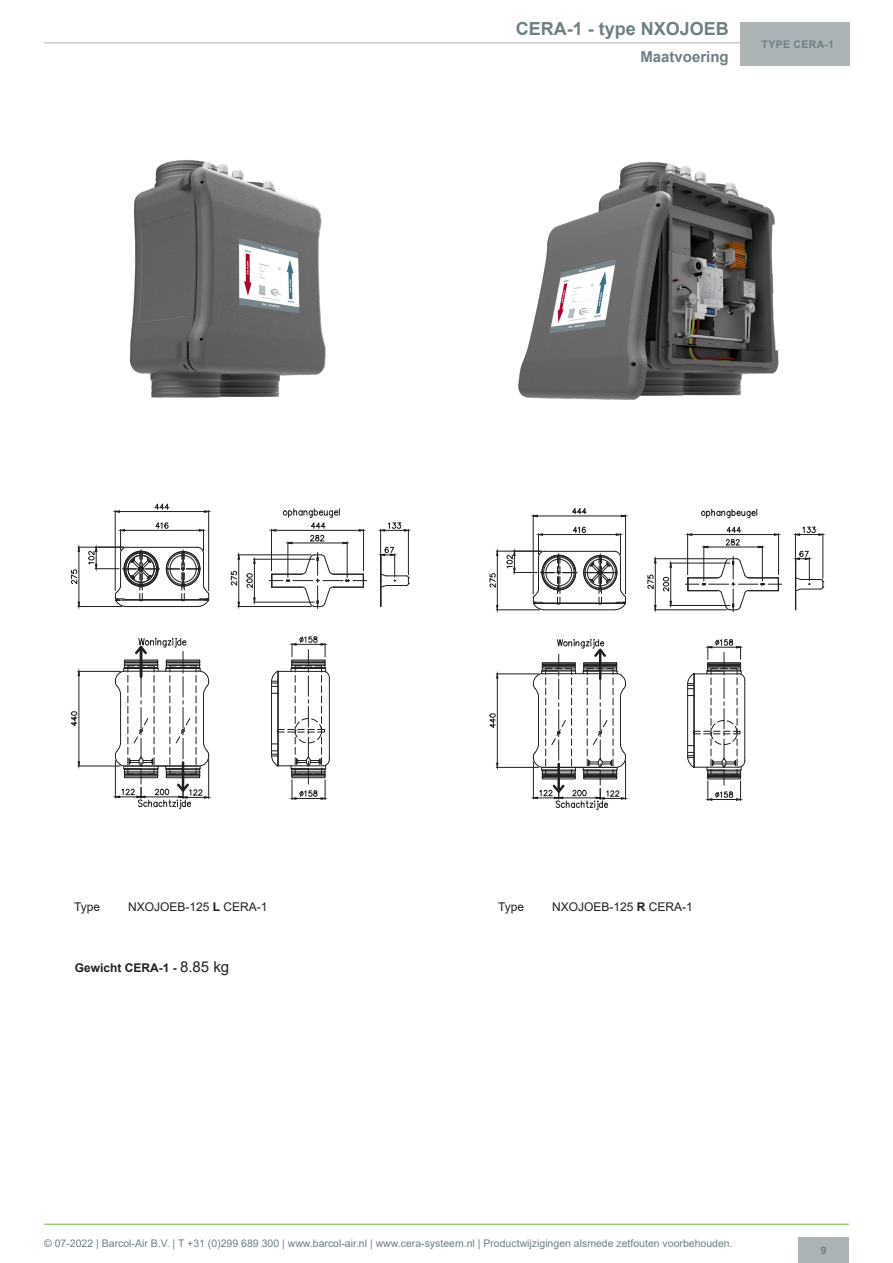
<style>
.page{position:relative;width:893px;height:1263px;background:#fff}
.page>*{position:absolute;margin:0;border:0;box-sizing:border-box;transform-origin:0 0}
.t1{font:700 18px "Arial";color:#6e8086}
.t2{font:700 15px "Arial";color:#6e8086}
.onderschrift{font:12px "Arial";color:#231f20}
.t3{font:700 12px "Arial";color:#231f20}
.t4{font:10.5px "Arial";color:#6e8086}
.t5{font:700 10.5px "Arial";letter-spacing:.035em;color:#6e8086}
.s1{font-weight:700}
.s2{font-weight:400;font-size:15px}
</style>
<div class="page">
<hr style="left:44px;top:43px;width:805px;height:1px;background:#acb3b6">
<div style="left:740px;top:22px;width:110px;height:44px;background:#acb3b6"></div>
<hr style="left:44px;top:1224px;width:805px;height:1px;background:#70bd43">
<div style="left:799px;top:1237px;width:50px;height:26px;background:#acb3b6"></div>
<svg style="left:269px;top:552px;width:98px;height:56px"></svg>
<div style="left:380px;top:554px;width:1px;height:53px;border:1px solid #231f20"></div>
<hr style="left:271px;top:529px;width:1px;height:42px;background:#231f20">
<hr style="left:363px;top:529px;width:1px;height:42px;background:#231f20">
<hr style="left:276px;top:530px;width:83px;height:1px;background:#231f20">
<svg style="left:271px;top:529px;width:6px;height:3px"></svg>
<svg style="left:358px;top:529px;width:6px;height:3px"></svg>
<svg style="left:283px;top:509px;width:57px;height:20px"></svg>
<hr style="left:238px;top:555px;width:73px;height:1px;background:#231f20">
<hr style="left:238px;top:606px;width:73px;height:1px;background:#231f20">
<hr style="left:238px;top:559px;width:1px;height:43px;background:#231f20">
<svg style="left:237px;top:554px;width:3px;height:6px"></svg>
<svg style="left:237px;top:601px;width:3px;height:6px"></svg>
<svg style="left:231px;top:571px;width:6px;height:15px"></svg>
<svg style="left:380px;top:522px;width:29px;height:66px"></svg>
<hr style="left:253px;top:559px;width:61px;height:1px;background:#231f20">
<hr style="left:253px;top:602px;width:61px;height:1px;background:#231f20">
<hr style="left:254px;top:563px;width:1px;height:35px;background:#231f20">
<svg style="left:253px;top:558px;width:3px;height:6px"></svg>
<svg style="left:253px;top:597px;width:3px;height:6px"></svg>
<svg style="left:246px;top:573px;width:7px;height:15px"></svg>
<hr style="left:288px;top:542px;width:1px;height:35px;background:#231f20">
<hr style="left:347px;top:542px;width:1px;height:35px;background:#231f20">
<hr style="left:292px;top:543px;width:51px;height:1px;background:#231f20">
<svg style="left:287px;top:541px;width:6px;height:3px"></svg>
<svg style="left:342px;top:541px;width:6px;height:3px"></svg>
<svg style="left:310px;top:535px;width:14px;height:6px"></svg>
<hr style="left:115px;top:510px;width:1px;height:81px;background:#231f20">
<hr style="left:208px;top:510px;width:1px;height:81px;background:#231f20">
<hr style="left:119px;top:511px;width:85px;height:1px;background:#231f20">
<svg style="left:114px;top:510px;width:6px;height:3px"></svg>
<svg style="left:204px;top:510px;width:5px;height:3px"></svg>
<svg style="left:154px;top:503px;width:15px;height:7px"></svg>
<hr style="left:78px;top:547px;width:46px;height:1px;background:#231f20">
<hr style="left:78px;top:606px;width:44px;height:1px;background:#231f20">
<hr style="left:79px;top:551px;width:1px;height:51px;background:#231f20">
<svg style="left:77px;top:546px;width:3px;height:6px"></svg>
<svg style="left:77px;top:601px;width:3px;height:6px"></svg>
<svg style="left:71px;top:569px;width:6px;height:16px"></svg>
<hr style="left:78px;top:671px;width:43px;height:1px;background:#231f20">
<hr style="left:78px;top:766px;width:43px;height:1px;background:#231f20">
<hr style="left:79px;top:675px;width:1px;height:87px;background:#231f20">
<svg style="left:77px;top:761px;width:3px;height:6px"></svg>
<svg style="left:71px;top:711px;width:6px;height:15px"></svg>
<svg style="left:115px;top:638px;width:94px;height:171px"></svg>
<svg style="left:271px;top:636px;width:59px;height:164px"></svg>
<svg style="left:88px;top:522px;width:122px;height:85px"></svg>
<svg style="left:685px;top:556px;width:97px;height:56px"></svg>
<div style="left:795px;top:558px;width:1px;height:52px;border:1px solid #231f20"></div>
<svg style="left:701px;top:509px;width:56px;height:9px"></svg>
<hr style="left:533px;top:515px;width:1px;height:79px;background:#231f20">
<hr style="left:625px;top:515px;width:1px;height:79px;background:#231f20">
<hr style="left:537px;top:516px;width:84px;height:1px;background:#231f20">
<svg style="left:532px;top:514px;width:6px;height:3px"></svg>
<svg style="left:572px;top:508px;width:14px;height:6px"></svg>
<hr style="left:496px;top:551px;width:45px;height:1px;background:#231f20">
<hr style="left:496px;top:609px;width:44px;height:1px;background:#231f20">
<hr style="left:497px;top:555px;width:1px;height:50px;background:#231f20">
<svg style="left:496px;top:550px;width:3px;height:6px"></svg>
<svg style="left:496px;top:605px;width:3px;height:5px"></svg>
<svg style="left:490px;top:573px;width:6px;height:15px"></svg>
<hr style="left:496px;top:674px;width:42px;height:1px;background:#231f20">
<hr style="left:496px;top:767px;width:42px;height:1px;background:#231f20">
<hr style="left:497px;top:678px;width:1px;height:85px;background:#231f20">
<svg style="left:496px;top:673px;width:3px;height:6px"></svg>
<svg style="left:496px;top:762px;width:3px;height:6px"></svg>
<svg style="left:490px;top:713px;width:6px;height:15px"></svg>
<svg style="left:533px;top:639px;width:93px;height:171px"></svg>
<svg style="left:687px;top:639px;width:58px;height:162px"></svg>
<svg style="left:506px;top:526px;width:120px;height:84px"></svg>
<hr style="left:687px;top:534px;width:1px;height:41px;background:#231f20">
<hr style="left:778px;top:534px;width:1px;height:41px;background:#231f20">
<hr style="left:692px;top:534px;width:82px;height:1px;background:#231f20">
<svg style="left:687px;top:533px;width:6px;height:3px"></svg>
<svg style="left:774px;top:533px;width:5px;height:3px"></svg>
<svg style="left:726px;top:526px;width:15px;height:7px"></svg>
<hr style="left:654px;top:558px;width:73px;height:1px;background:#231f20">
<hr style="left:654px;top:609px;width:73px;height:1px;background:#231f20">
<hr style="left:655px;top:563px;width:1px;height:42px;background:#231f20">
<svg style="left:654px;top:558px;width:3px;height:6px"></svg>
<svg style="left:654px;top:605px;width:3px;height:5px"></svg>
<svg style="left:647px;top:575px;width:7px;height:14px"></svg>
<svg style="left:795px;top:526px;width:29px;height:66px"></svg>
<hr style="left:670px;top:563px;width:60px;height:1px;background:#231f20">
<hr style="left:670px;top:605px;width:60px;height:1px;background:#231f20">
<hr style="left:670px;top:567px;width:1px;height:34px;background:#231f20">
<svg style="left:669px;top:562px;width:3px;height:6px"></svg>
<svg style="left:669px;top:601px;width:3px;height:5px"></svg>
<svg style="left:663px;top:577px;width:6px;height:15px"></svg>
<hr style="left:703px;top:546px;width:1px;height:35px;background:#231f20">
<hr style="left:762px;top:546px;width:1px;height:35px;background:#231f20">
<hr style="left:708px;top:547px;width:50px;height:1px;background:#231f20">
<svg style="left:703px;top:545px;width:6px;height:3px"></svg>
<svg style="left:757px;top:545px;width:6px;height:3px"></svg>
<svg style="left:725px;top:539px;width:15px;height:6px"></svg>
<img style="left:129px;top:160px;width:197px;height:238px">
<img style="left:518px;top:161px;width:261px;height:239px">
<p class="t1" style="left:516px;top:16px;width:215px">CERA-1 - type NXOJOEB</p>
<p class="t2" style="left:640px;top:46px;width:90px">Maatvoering</p>
<p class="t5" style="left:762px;top:37px;width:74px">TYPE CERA-1</p>
<p class="onderschrift" style="left:74px;top:898px;width:28px">Type</p>
<p class="onderschrift" style="left:128px;top:898px;width:141px">NXOJOEB-125 <span class="s1">L</span> CERA-1</p>
<p class="onderschrift" style="left:498px;top:898px;width:28px">Type</p>
<p class="onderschrift" style="left:552px;top:898px;width:142px">NXOJOEB-125 <span class="s1">R</span> CERA-1</p>
<p class="t3" style="left:75px;top:959px;width:156px">Gewicht CERA-1 - <span class="s2">8.85 kg</span></p>
<p class="t4" style="left:44px;top:1236px;width:690px">© 07-2022 | Barcol-Air B.V. | T +31 (0)299 689 300 | www.barcol-air.nl | www.cera-systeem.nl | Productwijzigingen alsmede zetfouten voorbehouden.</p>
<p class="t5" style="left:821px;top:1243px;width:7px">9</p>
</div>
